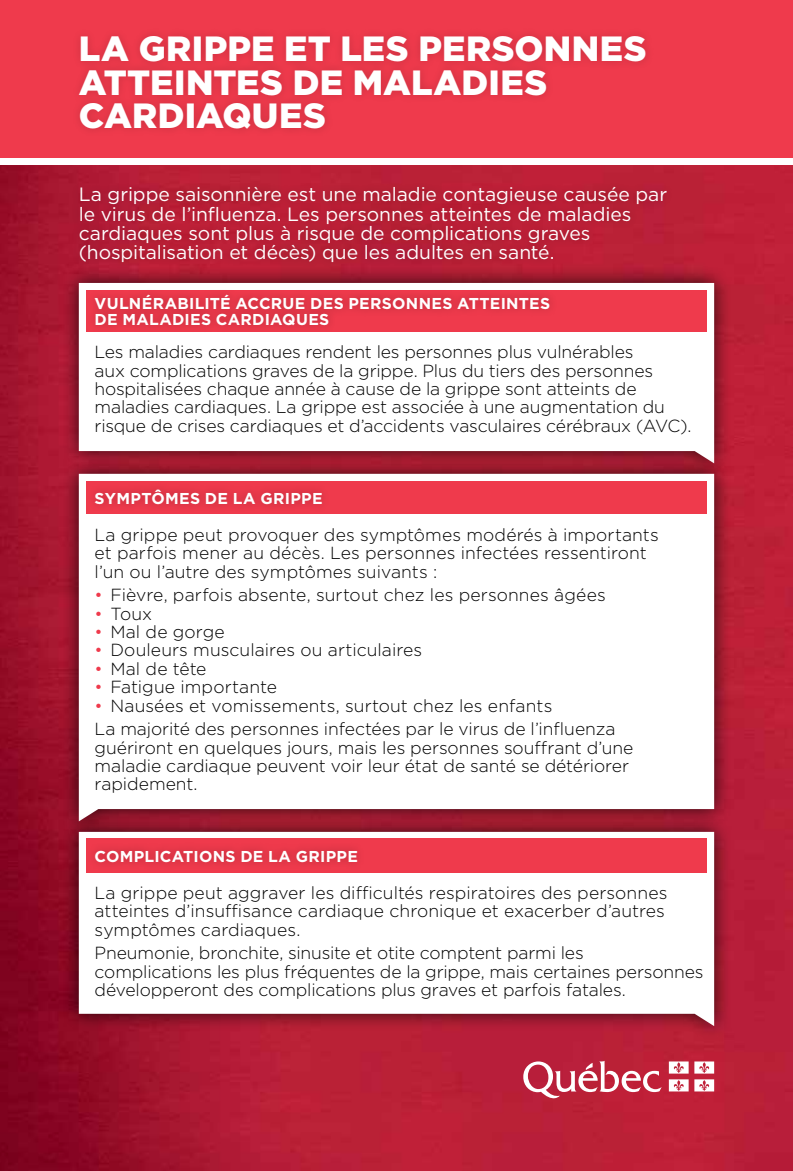
<style>
.page{position:relative;width:793px;height:1171px;background:#fff}
.page>*{position:absolute;margin:0;border:0;box-sizing:border-box;transform-origin:0 0}
.t1{font:900 35px/33.2px "Gotham";letter-spacing:.005em;color:#fff}
.t2{font:19.25px/19.2px "Gotham";letter-spacing:-.005em;color:#fff}
.t3{font:300 17.5px/18.4px "Gotham";letter-spacing:-.005em;color:#000}
.t4{font:700 15.75px/15.8px "Gotham";letter-spacing:.02em;color:#fff}
.s1{color:#ef3a4c}
</style>
<div class="page">
<img style="left:0;top:166px;width:792px;height:1004px">
<div style="left:0;top:0;width:792px;height:158px;background:#ef3a4c"></div>
<svg style="left:523px;top:1060px;width:138px;height:38px"></svg>
<svg style="left:668px;top:1061px;width:20px;height:12px"></svg>
<svg style="left:694px;top:1061px;width:19px;height:12px"></svg>
<svg style="left:668px;top:1079px;width:20px;height:12px"></svg>
<svg style="left:694px;top:1079px;width:19px;height:12px"></svg>
<div style="left:71px;top:26px;width:583px;height:112px;background:#000;opacity:.15"></div>
<div style="left:61px;top:265px;width:670px;height:214px;background:#000;opacity:.75"></div>
<svg style="left:79px;top:283px;width:634px;height:173px"></svg>
<div style="left:61px;top:456px;width:670px;height:380px;background:#000;opacity:.75"></div>
<svg style="left:79px;top:473px;width:634px;height:341px"></svg>
<div style="left:61px;top:814px;width:670px;height:227px;background:#000;opacity:.75"></div>
<svg style="left:79px;top:831px;width:634px;height:194px"></svg>
<div style="left:71px;top:178px;width:603px;height:92px;background:#b61e35"></div>
<div style="left:86px;top:290px;width:621px;height:41px;background:#ef3a4c"></div>
<div style="left:86px;top:838px;width:621px;height:35px;background:#ef3a4c"></div>
<div style="left:86px;top:481px;width:621px;height:33px;background:#ef3a4c"></div>
<div style="left:86px;top:286px;width:472px;height:48px;background:#000;opacity:.25"></div>
<div style="left:86px;top:841px;width:280px;height:30px;background:#000;opacity:.25"></div>
<div style="left:87px;top:481px;width:244px;height:32px;background:#000;opacity:.25"></div>
<h1 class="t1" style="left:79px;top:32px;width:569px">LA GRIPPE ET LES PERSONNES<br>ATTEINTES DE MALADIES<br>CARDIAQUES</h1>
<p class="t2" style="left:79px;top:184px;width:589px">La grippe saisonnière est une maladie contagieuse causée par le virus de l’influenza. Les personnes atteintes de maladies cardiaques sont plus à risque de complications graves (hospitalisation et décès) que les adultes en santé.</p>
<p class="t4" style="left:94px;top:296px;width:457px">VULNÉRABILITÉ ACCRUE DES PERSONNES ATTEINTES<br>DE MALADIES CARDIAQUES</p>
<p class="t3" style="left:94px;top:342px;width:598px">Les maladies cardiaques rendent les personnes plus vulnérables<br>aux complications graves de la grippe. Plus du tiers des personnes hospitalisées chaque année à cause de la grippe sont atteints de maladies cardiaques. La grippe est associée à une augmentation du risque de crises cardiaques et d’accidents vasculaires cérébraux (AVC).</p>
<p class="t4" style="left:94px;top:490px;width:229px">SYMPTÔMES DE LA GRIPPE</p>
<p class="t3" style="left:94px;top:525px;width:565px">La grippe peut provoquer des symptômes modérés à importants et parfois mener au décès. Les personnes infectées ressentiront l’un ou l’autre des symptômes suivants :</p>
<p class="t3" style="left:94px;top:585px;width:512px"><span class="s1">•</span> Fièvre, parfois absente, surtout chez les personnes âgées</p>
<p class="t3" style="left:94px;top:603px;width:59px"><span class="s1">•</span> Toux</p>
<p class="t3" style="left:94px;top:622px;width:131px"><span class="s1">•</span> Mal de gorge</p>
<p class="t3" style="left:94px;top:640px;width:329px"><span class="s1">•</span> Douleurs musculaires ou articulaires</p>
<p class="t3" style="left:94px;top:659px;width:113px"><span class="s1">•</span> Mal de tête</p>
<p class="t3" style="left:94px;top:677px;width:184px"><span class="s1">•</span> Fatigue importante</p>
<p class="t3" style="left:94px;top:693px;width:522px;line-height:23.6px"><span class="s1">•</span> Nausées et vomissements, surtout chez les enfants<br>La majorité des personnes infectées par le virus de l’influenza</p>
<p class="t3" style="left:94px;top:737px;width:540px">guériront en quelques jours, mais les personnes souffrant d’une maladie cardiaque peuvent voir leur état de santé se détériorer rapidement.</p>
<p class="t4" style="left:94px;top:848px;width:265px">COMPLICATIONS DE LA GRIPPE</p>
<p class="t3" style="left:94px;top:883px;width:574px">La grippe peut aggraver les difficultés respiratoires des personnes atteintes d’insuffisance cardiaque chronique et exacerber d’autres symptômes cardiaques.</p>
<p class="t3" style="left:94px;top:943px;width:610px">Pneumonie, bronchite, sinusite et otite comptent parmi les complications les plus fréquentes de la grippe, mais certaines personnes développeront des complications plus graves et parfois fatales.</p>
</div>
